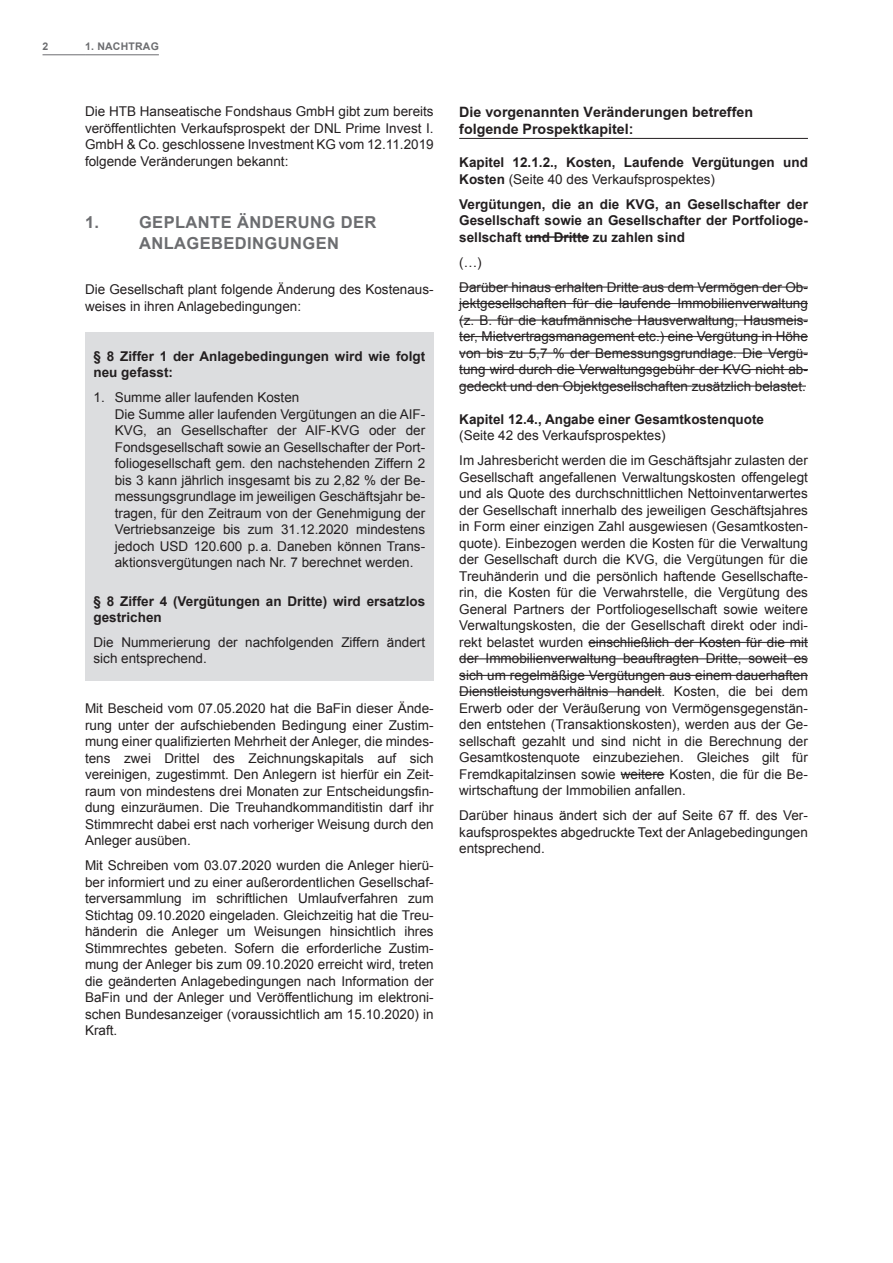
<style>
.page{position:relative;width:893px;height:1263px;background:#fff}
.page>*{position:absolute;margin:0;border:0;box-sizing:border-box;transform-origin:0 0}
.t1{font:700 16.5px/20.7px "Arial";letter-spacing:.025em;color:#6c6d70}
.t2{font:700 14.25px/16.5px "Arial";color:#231f20}
.t3{font:13.5px/16.5px "Arial";color:#231f20;text-align:justify}
.t4{font:700 13.5px/16.5px "Arial";color:#231f20}
.t5{font:700 10.5px "Arial";letter-spacing:.02em;color:#6c6d70}
.s1{font-weight:400}
</style>
<div class="page">
<hr style="left:43px;top:54px;width:42px;height:1px;background:#6c6d70">
<div style="left:85px;top:332px;width:349px;height:348px;background:#dcdddf"></div>
<hr style="left:85px;top:54px;width:74px;height:1px;background:#6c6d70">
<hr style="left:459px;top:138px;width:349px;height:1px;background:#231f20">
<hr style="left:525px;top:236px;width:64px;height:2px;background:#231f20">
<hr style="left:459px;top:287px;width:349px;height:1px;background:#231f20">
<hr style="left:459px;top:303px;width:349px;height:1px;background:#231f20">
<hr style="left:459px;top:320px;width:349px;height:1px;background:#231f20">
<hr style="left:459px;top:336px;width:349px;height:1px;background:#231f20">
<hr style="left:459px;top:353px;width:349px;height:1px;background:#231f20">
<hr style="left:459px;top:369px;width:349px;height:1px;background:#231f20">
<hr style="left:459px;top:386px;width:347px;height:1px;background:#231f20">
<hr style="left:588px;top:642px;width:220px;height:1px;background:#231f20">
<hr style="left:459px;top:658px;width:349px;height:1px;background:#231f20">
<hr style="left:459px;top:675px;width:349px;height:1px;background:#231f20">
<hr style="left:459px;top:691px;width:202px;height:1px;background:#231f20">
<hr style="left:621px;top:774px;width:43px;height:1px;background:#231f20">
<p class="t5" style="left:43px;top:40px;width:7px">2</p>
<p class="t5" style="left:85px;top:40px;width:75px">1. NACHTRAG</p>
<p class="t3" style="left:85px;top:103px;width:350px">Die HTB Hanseatische Fondshaus GmbH gibt zum bereits veröffentlichten Verkaufsprospekt der DNL Prime Invest I.<br>GmbH &amp; Co. geschlossene Investment KG vom 12.11.2019 folgende Veränderungen bekannt:</p>
<p class="t1" style="left:85px;top:212px;width:16px">1.</p>
<p class="t1" style="left:139px;top:212px;width:239px">GEPLANTE ÄNDERUNG DER<br>ANLAGEBEDINGUNGEN</p>
<p class="t3" style="left:85px;top:281px;width:350px">Die Gesellschaft plant folgende Änderung des Kostenaus&shy;weises in ihren Anlagebedingungen:</p>
<p class="t4" style="left:94px;top:348px;width:333px">§ 8 Ziffer 1 der Anlagebedingungen wird wie folgt neu gefasst:</p>
<p class="t3" style="left:115px;top:389px;width:312px;text-align:left;text-indent:-21px">1. Summe aller laufenden Kosten<br>Die Summe aller laufenden Vergütungen an die AIF-KVG, an Gesellschafter der AIF-KVG oder der Fondsgesellschaft sowie an Gesellschafter der Port&shy;foliogesellschaft gem. den nachstehenden Ziffern 2 bis 3 kann jährlich insgesamt bis zu 2,82 % der Be&shy;messungsgrundlage im jeweiligen Geschäftsjahr be&shy;tragen, für den Zeitraum von der Genehmigung der Vertriebsanzeige bis zum 31.12.2020 mindestens jedoch USD 120.600 p.a. Daneben können Trans&shy;aktionsvergütungen nach Nr. 7 berechnet werden.</p>
<p class="t4" style="left:94px;top:593px;width:333px">§ 8 Ziffer 4 (Vergütungen an Dritte) wird ersatzlos gestrichen</p>
<p class="t3" style="left:94px;top:634px;width:333px">Die Nummerierung der nachfolgenden Ziffern ändert sich entsprechend.</p>
<p class="t3" style="left:85px;top:700px;width:350px">Mit Bescheid vom 07.05.2020 hat die BaFin dieser Ände&shy;rung unter der aufschiebenden Bedingung einer Zustim&shy;mung einer qualifizierten Mehrheit der Anleger, die mindes&shy;tens zwei Drittel des Zeichnungskapitals auf sich vereinigen, zugestimmt. Den Anlegern ist hierfür ein Zeit&shy;raum von mindestens drei Monaten zur Entscheidungsfin&shy;dung einzuräumen. Die Treuhandkommanditistin darf ihr Stimmrecht dabei erst nach vorheriger Weisung durch den Anleger ausüben.</p>
<p class="t3" style="left:85px;top:857px;width:350px">Mit Schreiben vom 03.07.2020 wurden die Anleger hierü&shy;ber informiert und zu einer außerordentlichen Gesellschaf&shy;terversammlung im schriftlichen Umlaufverfahren zum Stichtag 09.10.2020 eingeladen. Gleichzeitig hat die Treu&shy;händerin die Anleger um Weisungen hinsichtlich ihres Stimmrechtes gebeten. Sofern die erforderliche Zustim&shy;mung der Anleger bis zum 09.10.2020 erreicht wird, treten die geänderten Anlagebedingungen nach Information der BaFin und der Anleger und Veröffentlichung im elektroni&shy;schen Bundesanzeiger (voraussichtlich am 15.10.2020) in Kraft.</p>
<p class="t2" style="left:459px;top:104px;width:295px">Die vorgenannten Veränderungen betreffen folgende Prospektkapitel:</p>
<p class="t4" style="left:459px;top:154px;width:350px">Kapitel 12.1.2., Kosten, Laufende Vergütungen und<br>Kosten <span class="s1">(Seite 40 des Verkaufsprospektes)</span></p>
<p class="t4" style="left:459px;top:196px;width:350px;text-align:justify">Vergütungen, die an die KVG, an Gesellschafter der Gesellschaft sowie an Gesellschafter der Portfolioge&shy;sellschaft und Dritte zu zahlen sind</p>
<p class="t3" style="left:459px;top:249px;width:350px;line-height:25px">(…)<br>Darüber hinaus erhalten Dritte aus dem Vermögen der Ob-</p>
<p class="t3" style="left:459px;top:295px;width:350px">jektgesellschaften für die laufende Immobilienverwaltung (z. B. für die kaufmännische Hausverwaltung, Hausmeis&shy;ter, Mietvertragsmanagement etc.) eine Vergütung in Höhe von bis zu 5,7 % der Bemessungsgrundlage. Die Vergü&shy;tung wird durch die Verwaltungsgebühr der KVG nicht ab&shy;gedeckt und den Objektgesellschaften zusätzlich belastet.</p>
<p class="t4" style="left:459px;top:411px;width:306px">Kapitel 12.4., Angabe einer Gesamtkostenquote</p>
<p class="t3" style="left:459px;top:423px;width:350px;line-height:25px">(Seite 42 des Verkaufsprospektes)<br>Im Jahresbericht werden die im Geschäftsjahr zulasten der</p>
<p class="t3" style="left:459px;top:469px;width:350px">Gesellschaft angefallenen Verwaltungskosten offengelegt und als Quote des durchschnittlichen Nettoinventarwertes der Gesellschaft innerhalb des jeweiligen Geschäftsjahres in Form einer einzigen Zahl ausgewiesen (Gesamtkosten&shy;quote). Einbezogen werden die Kosten für die Verwaltung der Gesellschaft durch die KVG, die Vergütungen für die Treuhänderin und die persönlich haftende Gesellschafte&shy;rin, die Kosten für die Verwahrstelle, die Vergütung des General Partners der Portfoliogesellschaft sowie weitere Verwaltungskosten, die der Gesellschaft direkt oder indi&shy;rekt belastet wurden einschließlich der Kosten für die mit der Immobilienverwaltung beauftragten Dritte, soweit es sich um regelmäßige Vergütungen aus einem dauerhaften Dienstleistungsverhältnis handelt. Kosten, die bei dem Erwerb oder der Veräußerung von Vermögensgegenstän&shy;den entstehen (Transaktionskosten), werden aus der Ge&shy;sellschaft gezahlt und sind nicht in die Berechnung der Gesamtkostenquote einzubeziehen. Gleiches gilt für Fremdkapitalzinsen sowie weitere Kosten, die für die Be&shy;wirtschaftung der Immobilien anfallen.</p>
<p class="t3" style="left:459px;top:807px;width:350px">Darüber hinaus ändert sich der auf Seite 67 ff. des Ver&shy;kaufsprospektes abgedruckte Text der Anlagebedingungen entsprechend.</p>
</div>
